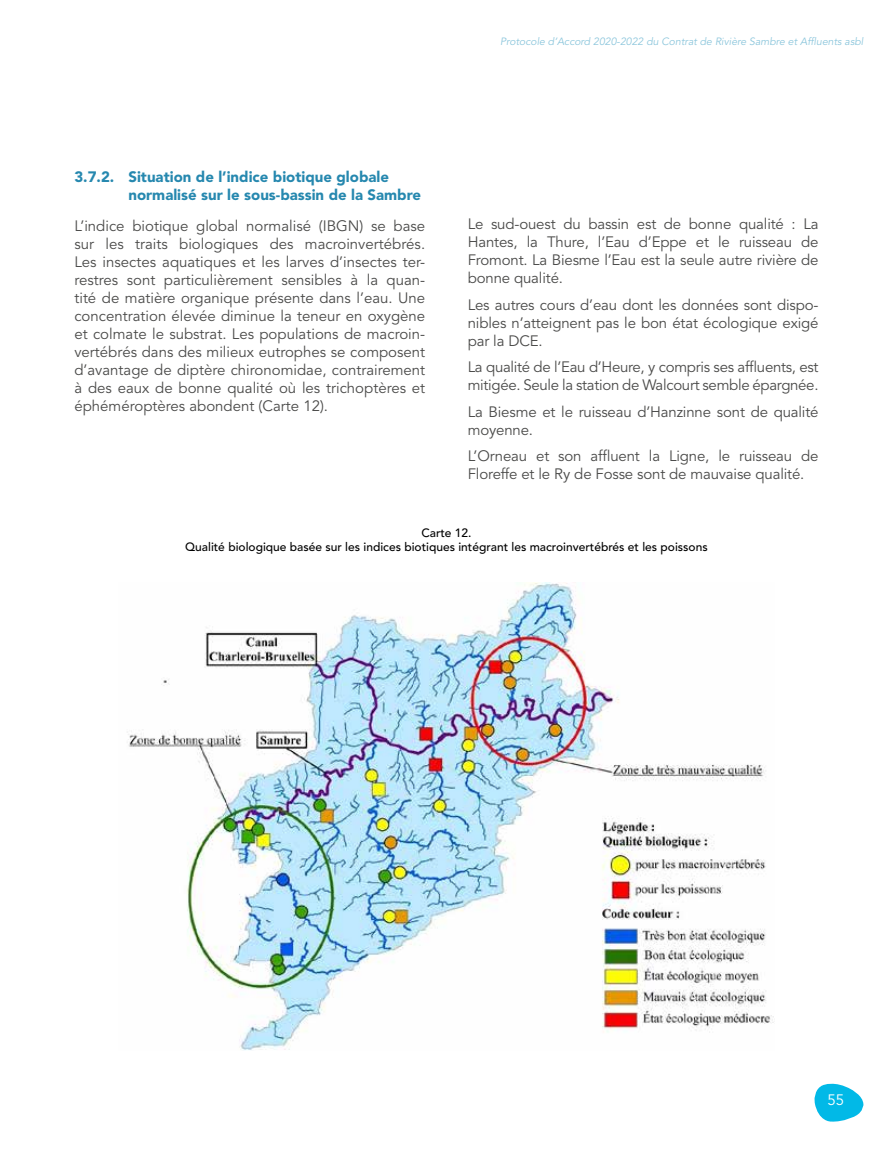
<style>
.page{position:relative;width:893px;height:1149px;background:#fff}
.page>*{position:absolute;margin:0;border:0;box-sizing:border-box;transform-origin:0 0}
.t1{font:15px/18px "Avenir";letter-spacing:-.01em;color:#4a4a49;text-align:justify}
.t2{font:900 15px/18px "Avenir";color:#2688af}
.t3{font:15px "Avenir";color:#fff}
.t4{font:500 12px/14.4px "Avenir LT Std";color:#000;text-align:center}
.t5{font:italic 10.5px "Avenir";color:#8cc6dc}
</style>
<div class="page">
<svg style="left:814px;top:1083px;width:49px;height:38px"></svg>
<img style="left:127px;top:582px;width:647px;height:467px">
<p class="t5" style="left:500px;top:35px;width:365px">Protocole d’Accord 2020-2022 du Contrat de Rivière Sambre et Affluents asbl</p>
<p class="t2" style="left:128px;top:169px;width:294px;text-indent:-54px">3.7.2. Situation de l’indice biotique globale normalisé sur le sous-bassin de la Sambre</p>
<p class="t1" style="left:74px;top:218px;width:352px">L’indice biotique global normalisé (IBGN) se base sur les traits biologiques des macroinvertébrés.<br>Les insectes aquatiques et les larves d’insectes ter&shy;restres sont particulièrement sensibles à la quan&shy;tité de matière organique présente dans l’eau. Une concentration élevée diminue la teneur en oxygène et colmate le substrat. Les populations de macroin&shy;vertébrés dans des milieux eutrophes se composent d’avantage de diptère chironomidae, contrairement à des eaux de bonne qualité où les trichoptères et éphéméroptères abondent (Carte 12).</p>
<p class="t1" style="left:468px;top:216px;width:352px">Le sud-ouest du bassin est de bonne qualité : La Hantes, la Thure, l’Eau d’Eppe et le ruisseau de Fromont. La Biesme l’Eau est la seule autre rivière de bonne qualité.</p>
<p class="t1" style="left:468px;top:297px;width:352px">Les autres cours d’eau dont les données sont dispo&shy;nibles n’atteignent pas le bon état écologique exigé par la DCE.</p>
<p class="t1" style="left:468px;top:359px;width:352px">La qualité de l’Eau d’Heure, y compris ses affluents, est mitigée. Seule la station de Walcourt semble épargnée.</p>
<p class="t1" style="left:468px;top:404px;width:352px">La Biesme et le ruisseau d’Hanzinne sont de qualité moyenne.</p>
<p class="t1" style="left:468px;top:448px;width:352px">L’Orneau et son affluent la Ligne, le ruisseau de<br>Floreffe et le Ry de Fosse sont de mauvaise qualité.</p>
<p class="t4" style="left:185px;top:526px;width:524px">Carte 12.<br>Qualité biologique basée sur les indices biotiques intégrant les macroinvertébrés et les poissons</p>
<p class="t3" style="left:828px;top:1092px;width:18px">55</p>
</div>
